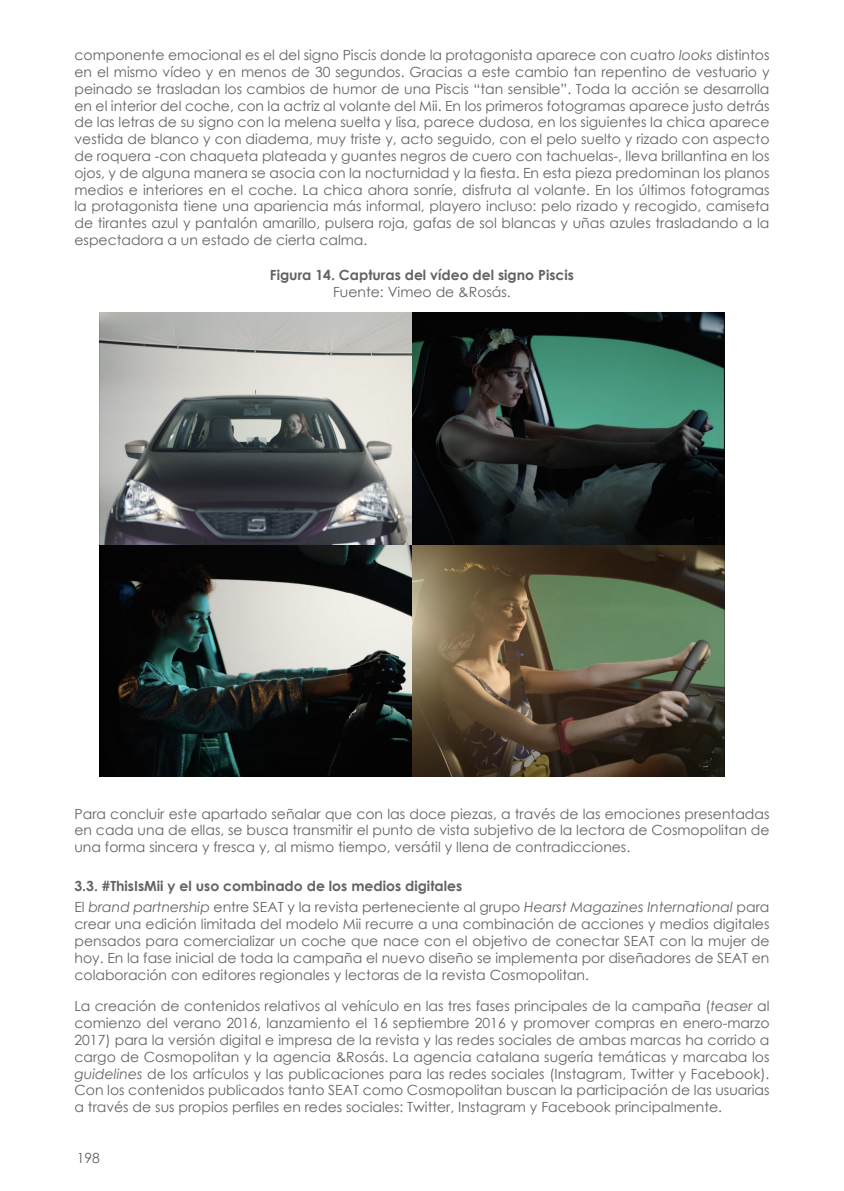
<style>
.page{position:relative;width:844px;height:1191px;background:#fff}
.page>*{position:absolute;margin:0;border:0;box-sizing:border-box;transform-origin:0 0}
.Cuerpo_Artículo{font:14px/16.8px "Century Gothic";color:#636366;text-align:justify}
.Sección_Artículo{font:700 14px "Century Gothic";color:#636366}
.Título_figuras{font:700 14px "Century Gothic";color:#636366}
.Pie_de_foto{font:14px "Century Gothic";color:#636366}
.s1{font-style:italic}
</style>
<div class="page">
<img style="left:100px;top:312px;width:624px;height:464px">
<p class="Cuerpo_Artículo" style="left:74px;top:46px;width:696px">componente emocional es el del signo Piscis donde la protagonista aparece con cuatro <span class="s1">looks</span> distintos en el mismo vídeo y en menos de 30 segundos. Gracias a este cambio tan repentino de vestuario y peinado se trasladan los cambios de humor de una Piscis “tan sensible”. Toda la acción se desarrolla en el interior del coche, con la actriz al volante del Mii. En los primeros fotogramas aparece justo detrás de las letras de su signo con la melena suelta y lisa, parece dudosa, en los siguientes la chica aparece vestida de blanco y con diadema, muy triste y, acto seguido, con el pelo suelto y rizado con aspecto de roquera -con chaqueta plateada y guantes negros de cuero con tachuelas-, lleva brillantina en los ojos, y de alguna manera se asocia con la nocturnidad y la fiesta. En esta pieza predominan los planos medios e interiores en el coche. La chica ahora sonríe, disfruta al volante. En los últimos fotogramas la protagonista tiene una apariencia más informal, playero incluso: pelo rizado y recogido, camiseta de tirantes azul y pantalón amarillo, pulsera roja, gafas de sol blancas y uñas azules trasladando a la espectadora a un estado de cierta calma.</p>
<p class="Título_figuras" style="left:270px;top:264px;width:305px">Figura 14. Capturas del vídeo del signo Piscis</p>
<p class="Pie_de_foto" style="left:333px;top:282px;width:179px">Fuente: Vimeo de &amp;Rosás.</p>
<p class="Cuerpo_Artículo" style="left:74px;top:805px;width:696px">Para concluir este apartado señalar que con las doce piezas, a través de las emociones presentadas en cada una de ellas, se busca transmitir el punto de vista subjetivo de la lectora de Cosmopolitan de una forma sincera y fresca y, al mismo tiempo, versátil y llena de contradicciones.</p>
<p class="Sección_Artículo" style="left:74px;top:875px;width:389px">3.3. #ThisIsMii y el uso combinado de los medios digitales</p>
<p class="Cuerpo_Artículo" style="left:74px;top:898px;width:696px">El <span class="s1">brand partnership</span> entre SEAT y la revista perteneciente al grupo <span class="s1">Hearst Magazines International</span> para crear una edición limitada del modelo Mii recurre a una combinación de acciones y medios digitales pensados para comercializar un coche que nace con el objetivo de conectar SEAT con la mujer de hoy. En la fase inicial de toda la campaña el nuevo diseño se implementa por diseñadores de SEAT en colaboración con editores regionales y lectoras de la revista Cosmopolitan.</p>
<p class="Cuerpo_Artículo" style="left:74px;top:997px;width:696px">La creación de contenidos relativos al vehículo en las tres fases principales de la campaña (<span class="s1">teaser</span> al comienzo del verano 2016, lanzamiento el 16 septiembre 2016 y promover compras en enero-marzo 2017) para la versión digital e impresa de la revista y las redes sociales de ambas marcas ha corrido a cargo de Cosmopolitan y la agencia &amp;Rosás. La agencia catalana sugería temáticas y marcaba los <span class="s1">guidelines</span> de los artículos y las publicaciones para las redes sociales (Instagram, Twitter y Facebook).<br>Con los contenidos publicados tanto SEAT como Cosmopolitan buscan la participación de las usuarias a través de sus propios perfiles en redes sociales: Twitter, Instagram y Facebook principalmente.</p>
<p class="Cuerpo_Artículo" style="left:77px;top:1149px;width:25px">198</p>
</div>
